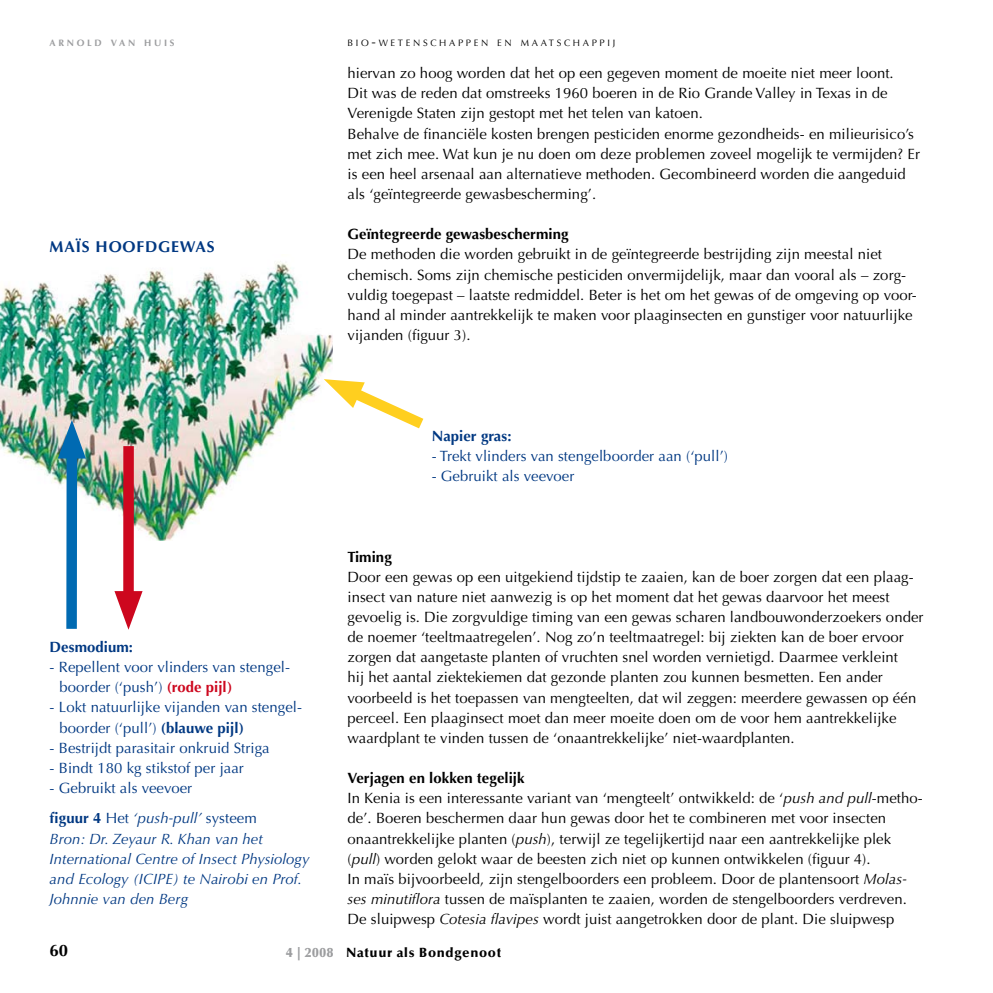
<style>
.page{position:relative;width:993px;height:993px;background:#fff}
.page>*{position:absolute;margin:0;border:0;box-sizing:border-box;transform-origin:0 0}
.t1{font:700 16.62px "Optima";color:#000}
.t2{font:700 15.75px "Optima";letter-spacing:.05em;color:#003882}
.t3{font:14.88px/20.1px "Optima";letter-spacing:.005em;color:#000}
.t4{font:14.88px/20.1px "Optima";letter-spacing:.005em;color:#003882}
.t5{font:italic 14.88px/20.1px "Optima";letter-spacing:.005em;color:#003882}
.t6{font:700 14.88px "Optima";letter-spacing:.005em;color:#000}
.t7{font:700 14.88px "Optima";letter-spacing:.005em;color:#003882}
.t8{font:900 13.3px "Optima";letter-spacing:.05em;color:#000}
.t9{font:9.28px "Optima";letter-spacing:.285em;color:#000}
.t10{font:700 9.28px "Optima";letter-spacing:.285em;color:#9c9d9f}
.s1{font-weight:700;color:#cd071e}
.s2{font-weight:700}
.s3{font-weight:700;font-style:normal}
.s4{font-style:normal}
.s5{font-size:13.3px}
.s6{font-style:italic}
.s7{color:#9c9d9f}
</style>
<div class="page">
<img style="left:0;top:261px;width:332px;height:279px">
<div style="left:123px;top:446px;width:11px;height:161px;background:#cd071e"></div>
<svg style="left:114px;top:591px;width:28px;height:38px"></svg>
<div style="left:66px;top:442px;width:11px;height:186px;background:#006ab2"></div>
<svg style="left:58px;top:420px;width:28px;height:38px"></svg>
<svg style="left:324px;top:374px;width:100px;height:63px"></svg>
<p class="t10" style="left:50px;top:38px;width:126px">ARNOLD VAN HUIS</p>
<p class="t2" style="left:50px;top:237px;width:167px">MAÏS HOOFDGEWAS</p>
<p class="t7" style="left:50px;top:638px;width:85px">Desmodium:</p>
<p class="t4" style="left:60px;top:657px;width:232px;text-indent:-10px">- Repellent voor vlinders van stengel&shy;boorder (‘push’) <span class="s1">(rode pijl)</span></p>
<p class="t4" style="left:60px;top:697px;width:244px;text-indent:-10px">- Lokt natuurlijke vijanden van stengel&shy;boorder (‘pull’) <span class="s2">(blauwe pijl)</span></p>
<p class="t4" style="left:50px;top:737px;width:221px">- Bestrijdt parasitair onkruid Striga</p>
<p class="t4" style="left:50px;top:757px;width:196px">- Bindt 180 kg stikstof per jaar</p>
<p class="t4" style="left:50px;top:777px;width:144px">- Gebruikt als veevoer</p>
<p class="t5" style="left:50px;top:808px;width:261px"><span class="s3">figuur 4</span> <span class="s4">Het</span> ‘push-pull’ <span class="s4">systeem<br></span>Bron: Dr. Zeyaur R. Khan van het International Centre of Insect Physiology and Ecology (ICIPE) te Nairobi en Prof.<br>Johnnie van den Berg</p>
<p class="t9" style="left:347px;top:38px;width:269px">BIO<span class="s5">-</span>WETENSCHAPPEN EN MAATSCHAPPIJ</p>
<p class="t3" style="left:347px;top:63px;width:574px">hiervan zo hoog worden dat het op een gegeven moment de moeite niet meer loont.<br>Dit was de reden dat omstreeks 1960 boeren in de Rio Grande Valley in Texas in de Verenigde Staten zijn gestopt met het telen van katoen.<br>Behalve de financiële kosten brengen pesticiden enorme gezondheids- en milieurisico’s met zich mee. Wat kun je nu doen om deze problemen zoveel mogelijk te vermijden? Er is een heel arsenaal aan alternatieve methoden. Gecombineerd worden die aangeduid als ‘geïntegreerde gewasbescherming’.</p>
<p class="t6" style="left:347px;top:225px;width:222px">Geïntegreerde gewasbescherming</p>
<p class="t3" style="left:347px;top:244px;width:570px">De methoden die worden gebruikt in de geïntegreerde bestrijding zijn meestal niet chemisch. Soms zijn chemische pesticiden onvermijdelijk, maar dan vooral als – zorg&shy;vuldig toegepast – laatste redmiddel. Beter is het om het gewas of de omgeving op voor&shy;hand al minder aantrekkelijk te maken voor plaaginsecten en gunstiger voor natuurlijke vijanden (figuur 3).</p>
<p class="t7" style="left:431px;top:427px;width:81px">Napier gras:</p>
<p class="t4" style="left:431px;top:446px;width:298px">- Trekt vlinders van stengelboorder aan (‘pull’)</p>
<p class="t4" style="left:431px;top:466px;width:144px">- Gebruikt als veevoer</p>
<p class="t6" style="left:347px;top:547px;width:46px">Timing</p>
<p class="t3" style="left:347px;top:566px;width:577px">Door een gewas op een uitgekiend tijdstip te zaaien, kan de boer zorgen dat een plaag&shy;insect van nature niet aanwezig is op het moment dat het gewas daarvoor het meest gevoelig is. Die zorgvuldige timing van een gewas scharen landbouwonderzoekers onder de noemer ‘teeltmaatregelen’. Nog zo’n teeltmaatregel: bij ziekten kan de boer ervoor zorgen dat aangetaste planten of vruchten snel worden vernietigd. Daarmee verkleint<br>hij het aantal ziektekiemen dat gezonde planten zou kunnen besmetten. Een ander voorbeeld is het toepassen van mengteelten, dat wil zeggen: meerdere gewassen op één perceel. Een plaaginsect moet dan meer moeite doen om de voor hem aantrekkelijke waardplant te vinden tussen de ‘onaantrekkelijke’ niet-waardplanten.</p>
<p class="t3" style="left:347px;top:768px;width:576px"><span class="s2">Verjagen en lokken tegelijk<br></span>In Kenia is een interessante variant van ‘mengteelt’ ontwikkeld: de ‘<span class="s6">push and pull</span>-metho&shy;de’. Boeren beschermen daar hun gewas door het te combineren met voor insecten onaantrekkelijke planten (<span class="s6">push</span>), terwijl ze tegelijkertijd naar een aantrekkelijke plek (<span class="s6">pull</span>) worden gelokt waar de beesten zich niet op kunnen ontwikkelen (figuur 4).<br>In maïs bijvoorbeeld, zijn stengelboorders een probleem. Door de plantensoort <span class="s6">Molas&shy;ses minutiflora</span> tussen de maïsplanten te zaaien, worden de stengelboorders verdreven.<br>De sluipwesp <span class="s6">Cotesia flavipes</span> wordt juist aangetrokken door de plant. Die sluipwesp</p>
<p class="t1" style="left:50px;top:940px;width:20px">60</p>
<p class="t8" style="left:286px;top:943px;width:216px"><span class="s7">4 | 2008</span> Natuur als Bondgenoot</p>
</div>
